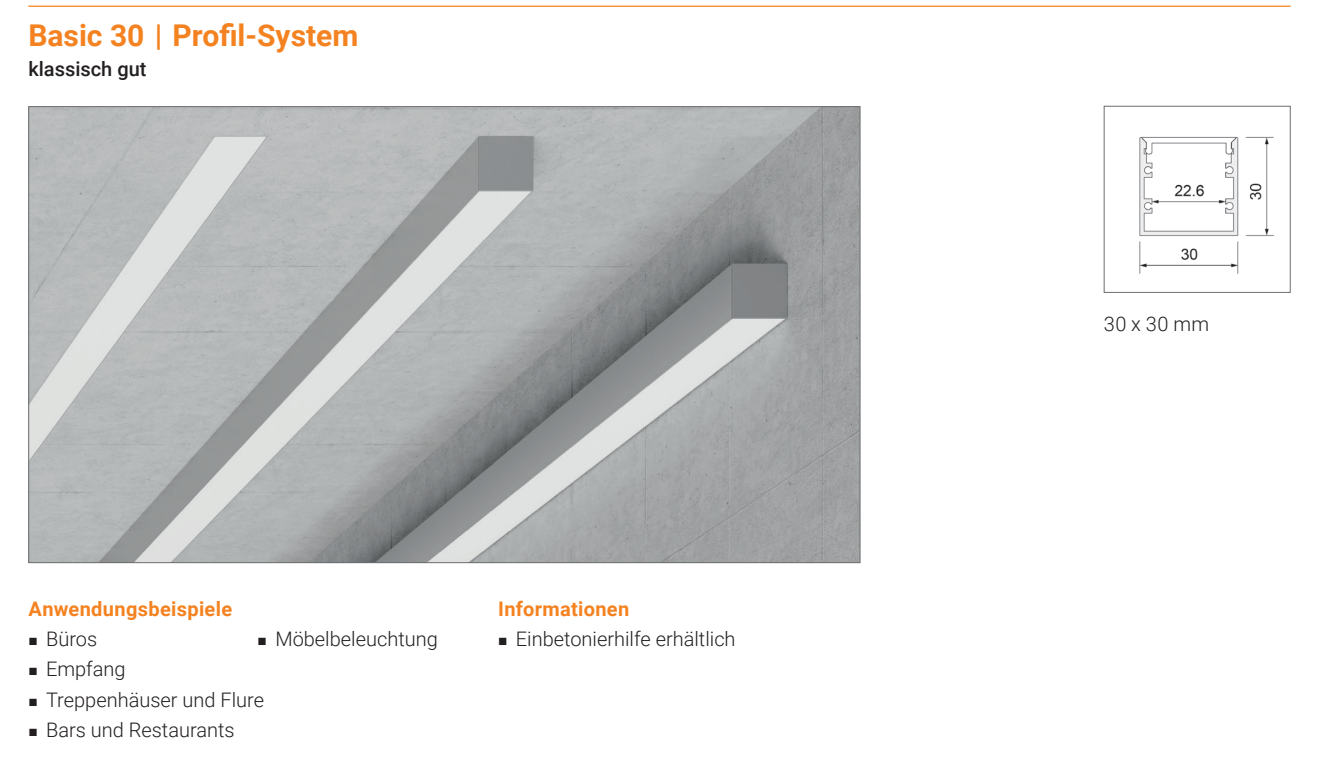
<style>
.page{position:relative;width:1326px;height:759px;background:#fff}
.page>*{position:absolute;margin:0;border:0;box-sizing:border-box;transform-origin:0 0}
.t1{font:700 30px "Roboto";color:#f58220}
.t2{font:300 20px/30px "Roboto";color:#231f20}
.t3{font:700 20px "Roboto";letter-spacing:.015em;color:#f58220}
.t4{font:500 20px "Roboto";color:#231f20}
</style>
<div class="page">
<img style="left:30px;top:108px;width:828px;height:452px">
<img style="left:1139px;top:136px;width:135px;height:138px">
<div style="left:1103px;top:106px;width:187px;height:186px;border:1px solid #6c6d70"></div>
<hr style="left:28px;top:6px;width:1262px;height:1px;background:#f58220">
<h1 class="t1" style="left:28px;top:14px;width:331px">Basic 30 | Profil-System</h1>
<p class="t4" style="left:28px;top:55px;width:120px">klassisch gut</p>
<p class="t3" style="left:28px;top:595px;width:205px">Anwendungsbeispiele</p>
<p class="t2" style="left:46px;top:623px;width:219px">Büros<br>Empfang<br>Treppenhäuser und Flure<br>Bars und Restaurants</p>
<p class="t3" style="left:498px;top:595px;width:133px">Informationen</p>
<p class="t2" style="left:275px;top:623px;width:164px">Möbelbeleuchtung</p>
<p class="t2" style="left:516px;top:623px;width:221px">Einbetonierhilfe erhältlich</p>
<p class="t2" style="left:1103px;top:308px;width:107px">30 x 30 mm</p>
</div>
